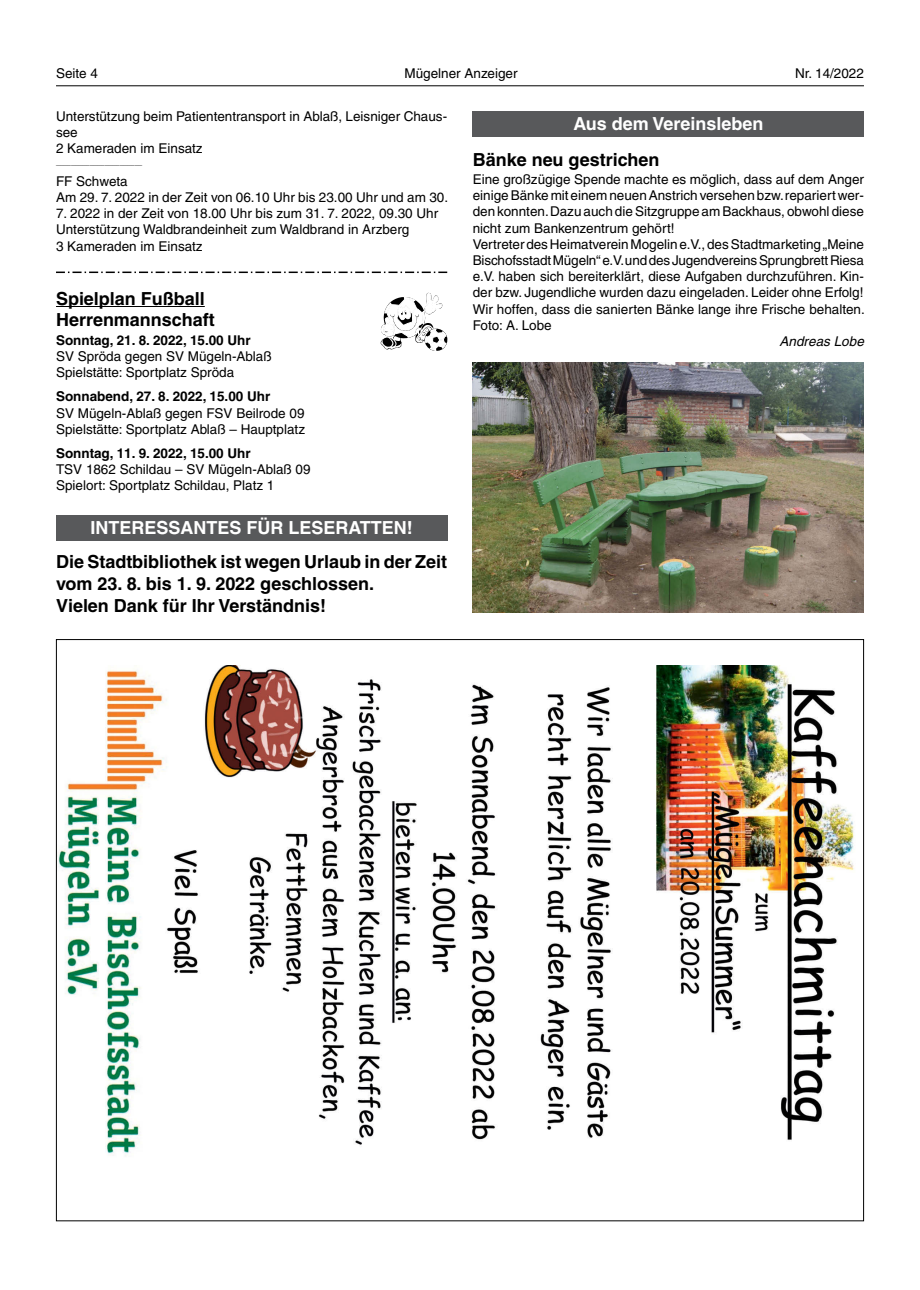
<style>
.page{position:relative;width:920px;height:1290px;background:#fff}
.page>*{position:absolute;margin:0;border:0;box-sizing:border-box;transform-origin:0 0}
.t1{font:700 18px/21.6px "Helvetica";color:#000}
.t2{font:700 18px "Helvetica";color:#fff}
.t3{font:13.5px/16.2px "Helvetica";color:#000}
.t4{font:700 13.5px "Helvetica";color:#000}
.t5{font:italic 13.5px "Helvetica";letter-spacing:.005em;color:#000}
.t6{font:6.75px "Helvetica";color:#000}
</style>
<div class="page">
<hr style="left:56px;top:85px;width:808px;height:1px;background:#000">
<hr style="left:56px;top:306px;width:149px;height:1px;background:#000">
<svg style="left:380px;top:293px;width:67px;height:58px"></svg>
<svg style="left:56px;top:272px;width:391px;height:1px"></svg>
<div style="left:56px;top:515px;width:391px;height:26px;background:#58595b"></div>
<div style="left:473px;top:111px;width:391px;height:26px;background:#58595b"></div>
<img style="left:473px;top:363px;width:391px;height:250px">
<img style="left:58px;top:665px;width:797px;height:491px">
<p class="t3" style="left:56px;top:67px;width:43px">Seite 4</p>
<p class="t3" style="left:405px;top:67px;width:114px">Mügelner Anzeiger</p>
<p class="t3" style="left:795px;top:67px;width:70px">Nr. 14/2022</p>
<p class="t3" style="left:56px;top:109px;width:393px">Unterstützung beim Patiententransport in Ablaß, Leisniger Chaus&shy;see<br>2 Kameraden im Einsatz</p>
<p class="t6" style="left:56px;top:160px;width:88px">_______________________</p>
<p class="t3" style="left:56px;top:174px;width:394px">FF Schweta<br>Am 29. 7. 2022 in der Zeit von 06.10 Uhr bis 23.00 Uhr und am 30.</p>
<p class="t3" style="left:56px;top:207px;width:384px">7. 2022 in der Zeit von 18.00 Uhr bis zum 31. 7. 2022, 09.30 Uhr<br>Unterstützung Waldbrandeinheit zum Waldbrand in Arzberg<br>3 Kameraden im Einsatz</p>
<h1 class="t2" style="left:573px;top:117px;width:191px">Aus dem Vereinsleben</h1>
<h1 class="t1" style="left:473px;top:150px;width:188px">Bänke neu gestrichen</h1>
<p class="t3" style="left:473px;top:172px;width:394px">Eine großzügige Spende machte es möglich, dass auf dem Anger einige Bänke mit einem neuen Anstrich versehen bzw.repariert wer&shy;den konnten.Dazu auch die Sitzgruppe am Backhaus, obwohl diese nicht zum Bankenzentrum gehört!<br>VertreterdesHeimatvereinMogeline.V.,desStadtmarketing„Meine BischofsstadtMügeln“e.V.unddesJugendvereinsSprungbrettRiesa e.V. haben sich bereiterklärt, diese Aufgaben durchzuführen. Kin&shy;der bzw. Jugendliche wurden dazu eingeladen. Leider ohne Erfolg!<br>Wir hoffen, dass die sanierten Bänke lange ihre Frische behalten.<br>Foto: A. Lobe</p>
<p class="t5" style="left:779px;top:336px;width:86px">Andreas Lobe</p>
<h1 class="t1" style="left:56px;top:289px;width:160px">Spielplan Fußball<br>Herrenmannschaft</h1>
<p class="t4" style="left:56px;top:335px;width:196px">Sonntag, 21. 8. 2022, 15.00 Uhr</p>
<p class="t3" style="left:56px;top:349px;width:217px">SV Spröda gegen SV Mügeln-Ablaß<br>Spielstätte: Sportplatz Spröda</p>
<p class="t4" style="left:56px;top:392px;width:216px">Sonnabend, 27. 8. 2022, 15.00 Uhr</p>
<p class="t3" style="left:56px;top:406px;width:251px">SV Mügeln-Ablaß gegen FSV Beilrode 09<br>Spielstätte: Sportplatz Ablaß – Hauptplatz</p>
<p class="t4" style="left:56px;top:448px;width:196px">Sonntag, 11. 9. 2022, 15.00 Uhr</p>
<p class="t3" style="left:56px;top:463px;width:256px">TSV 1862 Schildau – SV Mügeln-Ablaß 09<br>Spielort: Sportplatz Schildau, Platz 1</p>
<h1 class="t2" style="left:90px;top:521px;width:324px">INTERESSANTES FÜR LESERATTEN!</h1>
<h1 class="t1" style="left:56px;top:553px;width:393px">Die Stadtbibliothek ist wegen Urlaub in der Zeit vom 23. 8. bis 1. 9. 2022 geschlossen.<br>Vielen Dank für Ihr Verständnis!</h1>
</div>
